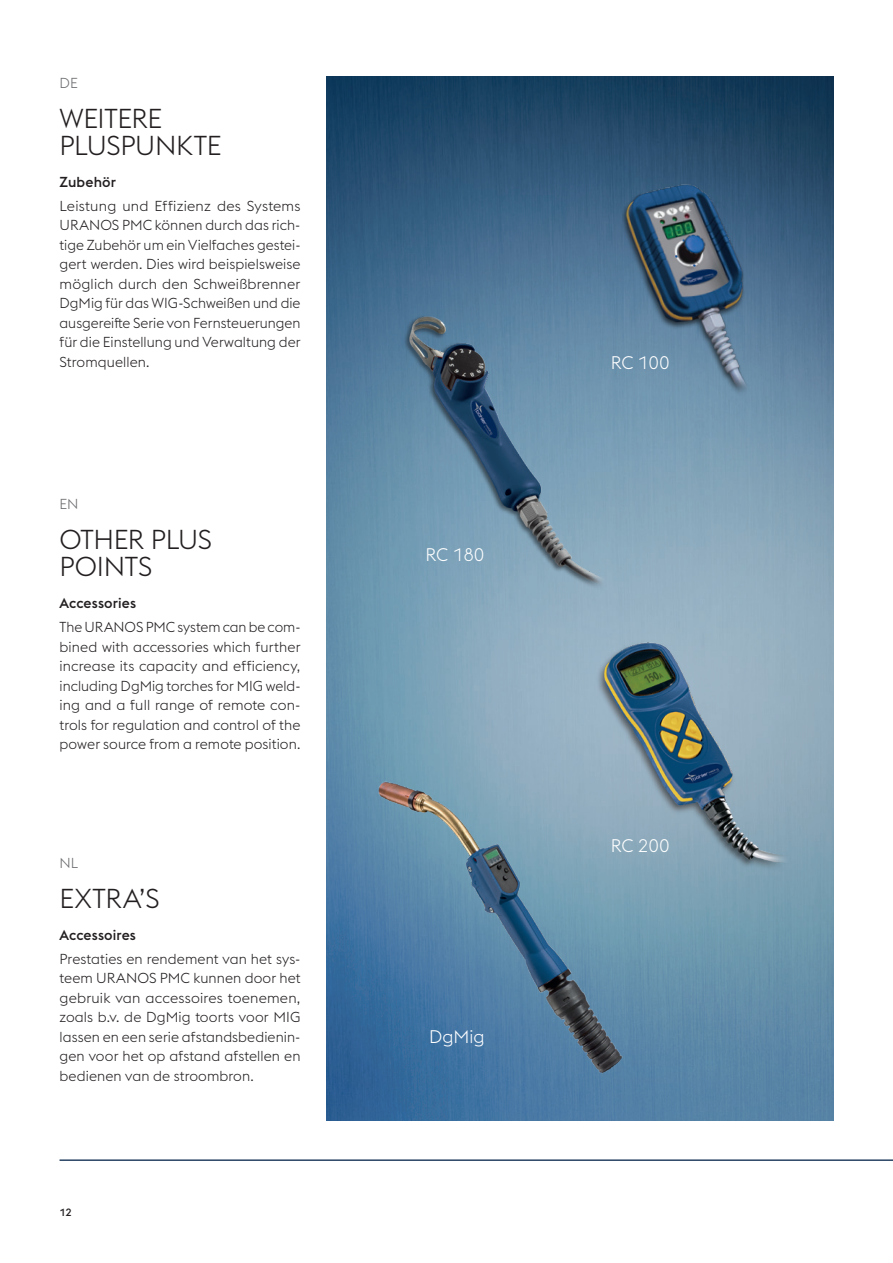
<style>
.page{position:relative;width:893px;height:1263px;background:#fff}
.page>*{position:absolute;margin:0;border:0;box-sizing:border-box;transform-origin:0 0}
.HL-2_single_column{font:300 27px/27px "voestalpine";letter-spacing:-.01em;color:#231f20}
.t1{font:300 18px "voestalpine";color:#fff}
.Copy_9_5_13_EN{font:300 14.25px/19.5px "voestalpine";letter-spacing:.01em;color:#231f20;text-align:justify}
.Copy_9_5_13_DE{font:300 14.25px/19.5px "voestalpine";letter-spacing:.005em;color:#231f20;text-align:justify}
.Copy_9_5_13_DE-2{font:500 14.25px "voestalpine";letter-spacing:.005em;color:#231f20}
.Language_single_colu{font:300 14.25px "voestalpine";color:#6c6d70}
.t2{font:500 10.5px "voestalpine";color:#231f20}
</style>
<div class="page">
<hr style="left:60px;top:1159px;width:833px;height:2px;background:#284264">
<img style="left:326px;top:77px;width:507px;height:1043px">
<img style="left:616px;top:177px;width:145px;height:230px">
<img style="left:387px;top:306px;width:247px;height:300px">
<img style="left:590px;top:630px;width:230px;height:250px">
<img style="left:373px;top:776px;width:261px;height:313px">
<p class="Language_single_colu" style="left:60px;top:75px;width:20px">DE</p>
<p class="HL-2_single_column" style="left:60px;top:105px;width:164px">WEITERE<br>PLUSPUNKTE</p>
<p class="Copy_9_5_13_DE-2" style="left:60px;top:173px;width:58px">Zubehör</p>
<p class="Copy_9_5_13_DE" style="left:60px;top:196px;width:242px">Leistung und Effizienz des Systems URANOS PMC können durch das rich&shy;tige Zubehör um ein Vielfaches gestei&shy;gert werden. Dies wird beispielsweise möglich durch den Schweißbrenner DgMig für das WIG-Schweißen und die ausgereifte Serie von Fernsteuerungen für die Einstellung und Verwaltung der Stromquellen.</p>
<p class="Language_single_colu" style="left:60px;top:496px;width:20px">EN</p>
<p class="HL-2_single_column" style="left:60px;top:526px;width:154px">OTHER PLUS<br>POINTS</p>
<p class="Copy_9_5_13_DE-2" style="left:60px;top:595px;width:78px">Accessories</p>
<p class="Copy_9_5_13_EN" style="left:60px;top:617px;width:242px">The URANOS PMC system can be com&shy;bined with accessories which further increase its capacity and efficiency, including DgMig torches for MIG weld&shy;ing and a full range of remote con&shy;trols for regulation and control of the power source from a remote position.</p>
<p class="Language_single_colu" style="left:60px;top:855px;width:20px">NL</p>
<p class="HL-2_single_column" style="left:60px;top:885px;width:102px">EXTRA’S</p>
<p class="Copy_9_5_13_DE-2" style="left:60px;top:926px;width:78px">Accessoires</p>
<p class="Copy_9_5_13_EN" style="left:60px;top:949px;width:242px">Prestaties en rendement van het sys&shy;teem URANOS PMC kunnen door het gebruik van accessoires toenemen, zoals b.v. de DgMig toorts voor MIG lassen en een serie afstandsbedienin&shy;gen voor het op afstand afstellen en bedienen van de stroombron.</p>
<p class="t2" style="left:60px;top:1206px;width:14px">12</p>
<p class="t1" style="left:425px;top:544px;width:61px">RC 180</p>
<p class="t1" style="left:429px;top:1026px;width:57px">DgMig</p>
<p class="t1" style="left:611px;top:352px;width:61px">RC 100</p>
<p class="t1" style="left:611px;top:835px;width:61px">RC 200</p>
</div>
